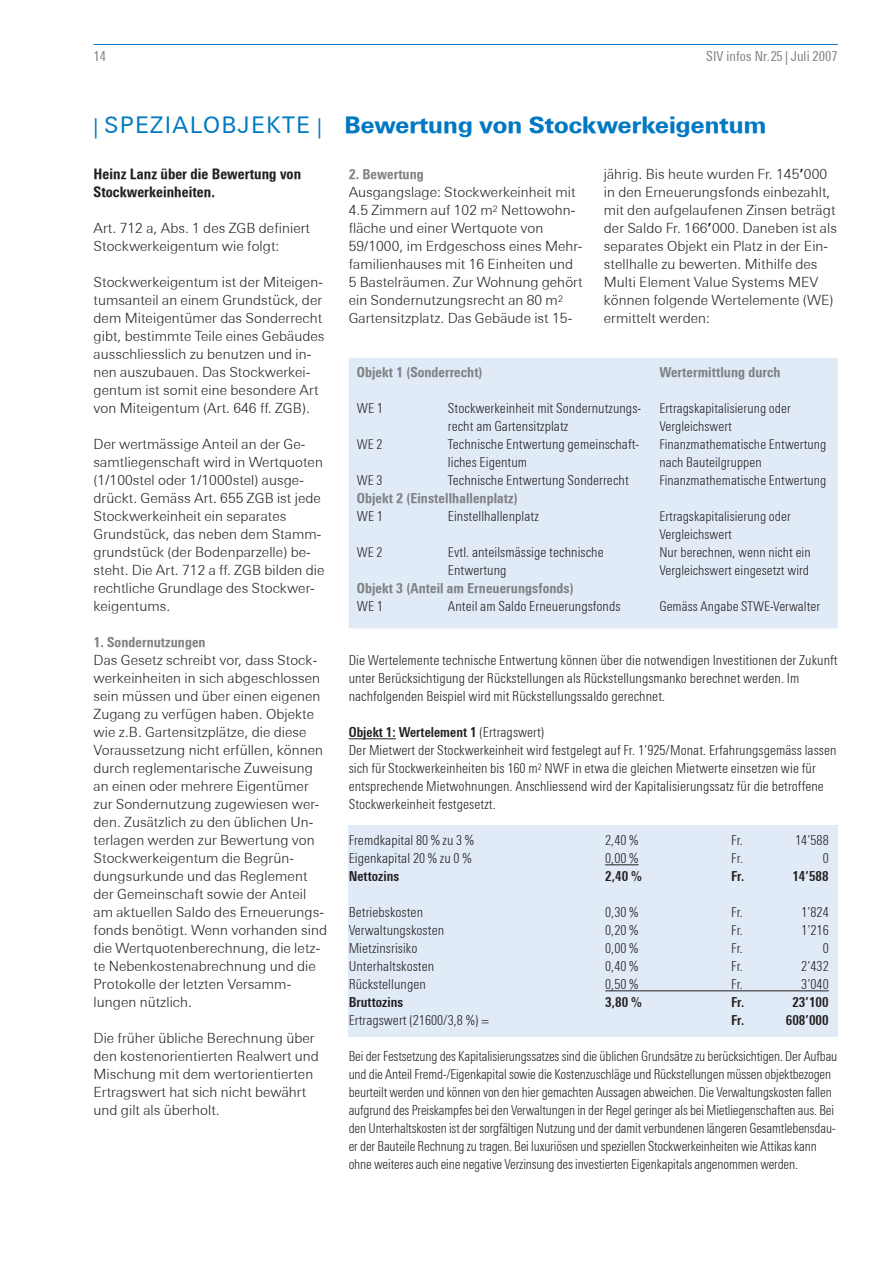
<style>
.page{position:relative;width:893px;height:1263px;background:#fff}
.page>*{position:absolute;margin:0;border:0;box-sizing:border-box;transform-origin:0 0}
.t1{font:800 22.5px "Linotype Univers Basic";letter-spacing:.005em;color:#0079c2}
.t2{font:22.5px "Linotype Univers Basic";letter-spacing:.06em;color:#0079c2}
.t3{font:800 condensed 14.55px/18px "Linotype Univers";letter-spacing:.005em;color:#231f20}
.t4{font:300 13.8px/18px "Linotype Univers Basic";letter-spacing:.005em;color:#231f20}
.t5{font:300 condensed 13.8px/18px "Linotype Univers";letter-spacing:.005em;color:#231f20}
.t6{font:300 condensed 13.8px/18px "Linotype Univers";letter-spacing:.005em;color:#231f20;scale:.95 1}
.t7{font:800 condensed 13.8px "Linotype Univers";letter-spacing:.005em;color:#808285}
.t8{font:700 condensed 13.8px "Linotype Univers";letter-spacing:.005em;color:#231f20}
.t9{font:condensed 13.8px "Linotype Univers";letter-spacing:.005em;color:#808285}
.t10{font:300 condensed 13.5px/18px "Linotype Univers";letter-spacing:.005em;color:#231f20}
.s1{font-style:italic;font-size:20.25px}
.s2{font-weight:400;font-style:italic;font-size:20.25px}
.s3{font-weight:700}
</style>
<div class="page">
<hr style="left:94px;top:44px;width:744px;height:1px;background:#0079c2">
<hr style="left:349px;top:738px;width:47px;height:1px;background:#231f20">
<div style="left:349px;top:358px;width:489px;height:270px;background:#e1ebf7"></div>
<div style="left:349px;top:825px;width:489px;height:211px;background:#e1ebf7"></div>
<hr style="left:605px;top:864px;width:34px;height:1px;background:#231f20">
<hr style="left:605px;top:990px;width:224px;height:1px;background:#231f20">
<p class="t9" style="left:94px;top:48px;width:14px">14</p>
<p class="t9" style="left:706px;top:48px;width:133px">SIV infos Nr. 25 | Juli 2007</p>
<h1 class="t2" style="left:94px;top:112px;width:86px"><span class="s1">|</span> SPEZIALO</h1>
<h1 class="t2" style="left:222px;top:112px;width:45px">BJEKTE</h1>
<h1 class="t1" style="left:317px;top:111px;width:451px"><span class="s2">|</span> Bewertung von Stockwerkeigentum</h1>
<p class="t3" style="left:94px;top:165px;width:209px">Heinz Lanz über die Bewertung von<br>Stockwerkeinheiten.</p>
<p class="t4" style="left:94px;top:219px;width:218px">Art. 712 a, Abs. 1 des ZGB definiert<br>Stockwerkeigentum wie folgt:</p>
<p class="t4" style="left:94px;top:273px;width:232px">Stockwerkeigentum ist der Miteigen&shy;tumsanteil an einem Grundstück, der dem Miteigentümer das Sonderrecht gibt, bestimmte Teile eines Gebäudes ausschliesslich zu benutzen und in&shy;nen auszubauen. Das Stockwerkei&shy;gentum ist somit eine besondere Art von Miteigentum (Art. 646 ff. ZGB).</p>
<p class="t4" style="left:94px;top:435px;width:232px">Der wertmässige Anteil an der Ge&shy;samtliegenschaft wird in Wertquoten (1/100stel oder 1/1000stel) ausge&shy;drückt. Gemäss Art. 655 ZGB ist jede Stockwerkeinheit ein separates Grundstück, das neben dem Stamm&shy;grundstück (der Bodenparzelle) be&shy;steht. Die Art. 712 a ff. ZGB bilden die rechtliche Grundlage des Stockwer&shy;keigentums.</p>
<p class="t7" style="left:94px;top:634px;width:114px">1. Sondernutzungen</p>
<p class="t4" style="left:94px;top:651px;width:235px">Das Gesetz schreibt vor, dass Stock&shy;werkeinheiten in sich abgeschlossen sein müssen und über einen eigenen Zugang zu verfügen haben. Objekte wie z.B. Gartensitzplätze, die diese Voraussetzung nicht erfüllen, können durch reglementarische Zuweisung an einen oder mehrere Eigentümer zur Sondernutzung zugewiesen wer&shy;den. Zusätzlich zu den üblichen Un&shy;terlagen werden zur Bewertung von Stockwerkeigentum die Begrün&shy;dungsurkunde und das Reglement der Gemeinschaft sowie der Anteil am aktuellen Saldo des Erneuerungs&shy;fonds benötigt. Wenn vorhanden sind die Wertquotenberechnung, die letz&shy;te Nebenkostenabrechnung und die Protokolle der letzten Versamm&shy;lungen nützlich.</p>
<p class="t4" style="left:94px;top:1029px;width:227px">Die früher übliche Berechnung über den kostenorientierten Realwert und Mischung mit dem wertorientierten Ertragswert hat sich nicht bewährt und gilt als überholt.</p>
<p class="t7" style="left:349px;top:166px;width:77px">2. Bewertung</p>
<p class="t4" style="left:349px;top:183px;width:235px">Ausgangslage: Stockwerkeinheit mit 4.5 Zimmern auf 102 m<sup>2</sup> Nettowohn&shy;fläche und einer Wertquote von 59/1000, im Erdgeschoss eines Mehr&shy;familienhauses mit 16 Einheiten und 5 Bastelräumen. Zur Wohnung gehört ein Sondernutzungsrecht an 80 m<sup>2<br></sup>Gartensitzplatz. Das Gebäude ist 15-</p>
<p class="t4" style="left:604px;top:165px;width:235px">jährig. Bis heute wurden Fr. 145<span class="s3">’</span>000 in den Erneuerungsfonds einbezahlt, mit den aufgelaufenen Zinsen beträgt der Saldo Fr. 166<span class="s3">’</span>000. Daneben ist als separates Objekt ein Platz in der Ein&shy;stellhalle zu bewerten. Mithilfe des Multi Element Value Systems MEV können folgende Wertelemente (WE) ermittelt werden:</p>
<p class="t7" style="left:357px;top:364px;width:127px">Objekt 1 (Sonderrecht)</p>
<p class="t7" style="left:659px;top:364px;width:123px">Wertermittlung durch</p>
<p class="t5" style="left:357px;top:399px;width:28px">WE 1</p>
<p class="t5" style="left:448px;top:399px;width:195px">Stockwerkeinheit mit Sondernutzungs&shy;recht am Gartensitzplatz</p>
<p class="t10" style="left:659px;top:399px;width:133px">Ertragskapitalisierung oder<br>Vergleichswert</p>
<p class="t10" style="left:357px;top:435px;width:27px">WE 2</p>
<p class="t5" style="left:448px;top:435px;width:193px">Technische Entwertung gemeinschaft&shy;liches Eigentum</p>
<p class="t10" style="left:659px;top:435px;width:168px">Finanzmathematische Entwertung nach Bauteilgruppen</p>
<p class="t10" style="left:357px;top:471px;width:27px">WE 3</p>
<p class="t5" style="left:448px;top:471px;width:182px">Technische Entwertung Sonderrecht</p>
<p class="t10" style="left:659px;top:471px;width:168px">Finanzmathematische Entwertung</p>
<p class="t7" style="left:357px;top:490px;width:162px">Objekt 2 (Einstellhallenplatz)</p>
<p class="t5" style="left:357px;top:507px;width:28px">WE 1</p>
<p class="t5" style="left:448px;top:507px;width:92px">Einstellhallenplatz</p>
<p class="t10" style="left:659px;top:507px;width:133px">Ertragskapitalisierung oder<br>Vergleichswert</p>
<p class="t10" style="left:357px;top:543px;width:27px">WE 2</p>
<p class="t5" style="left:448px;top:543px;width:157px">Evtl. anteilsmässige technische<br>Entwertung</p>
<p class="t10" style="left:659px;top:543px;width:153px">Nur berechnen, wenn nicht ein<br>Vergleichswert eingesetzt wird</p>
<p class="t7" style="left:357px;top:580px;width:218px">Objekt 3 (Anteil am Erneuerungsfonds)</p>
<p class="t5" style="left:357px;top:597px;width:28px">WE 1</p>
<p class="t5" style="left:448px;top:597px;width:174px">Anteil am Saldo Erneuerungsfonds</p>
<p class="t10" style="left:659px;top:597px;width:162px">Gemäss Angabe STWE-Verwalter</p>
<p class="t5" style="left:349px;top:651px;width:491px">Die Wertelemente technische Entwertung können über die notwendigen Investitionen der Zukunft unter Berücksichtigung der Rückstellungen als Rückstellungsmanko berechnet werden. Im nachfolgenden Beispiel wird mit Rückstellungssaldo gerechnet.</p>
<p class="t5" style="left:349px;top:723px;width:489px"><span class="s3">Objekt 1: Wertelement 1</span> (Ertragswert)<br>Der Mietwert der Stockwerkeinheit wird festgelegt auf Fr. 1’925/Monat. Erfahrungsgemäss lassen sich für Stockwerkeinheiten bis 160 m<sup>2</sup> NWF in etwa die gleichen Mietwerte einsetzen wie für entsprechende Mietwohnungen. Anschliessend wird der Kapitalisierungssatz für die betroffene Stockwerkeinheit festgesetzt.</p>
<p class="t5" style="left:349px;top:831px;width:127px">Fremdkapital 80 % zu 3 %</p>
<p class="t5" style="left:605px;top:831px;width:35px">2,40 %</p>
<p class="t5" style="left:731px;top:831px;width:13px">Fr.</p>
<p class="t5" style="left:795px;top:831px;width:35px">14’588</p>
<p class="t5" style="left:349px;top:849px;width:125px">Eigenkapital 20 % zu 0 %</p>
<p class="t5" style="left:605px;top:849px;width:35px">0,00 %</p>
<p class="t5" style="left:731px;top:849px;width:13px">Fr.</p>
<p class="t5" style="left:823px;top:849px;width:8px">0</p>
<p class="t8" style="left:349px;top:868px;width:52px">Nettozins</p>
<p class="t8" style="left:605px;top:868px;width:38px">2,40 %</p>
<p class="t8" style="left:731px;top:868px;width:15px">Fr.</p>
<p class="t8" style="left:792px;top:868px;width:38px">14’588</p>
<p class="t5" style="left:349px;top:903px;width:76px">Betriebskosten</p>
<p class="t5" style="left:605px;top:903px;width:35px">0,30 %</p>
<p class="t5" style="left:731px;top:903px;width:13px">Fr.</p>
<p class="t5" style="left:801px;top:903px;width:29px">1’824</p>
<p class="t5" style="left:349px;top:921px;width:97px">Verwaltungskosten</p>
<p class="t5" style="left:605px;top:921px;width:35px">0,20 %</p>
<p class="t5" style="left:731px;top:921px;width:13px">Fr.</p>
<p class="t5" style="left:801px;top:921px;width:29px">1’216</p>
<p class="t5" style="left:349px;top:939px;width:70px">Mietzinsrisiko</p>
<p class="t5" style="left:605px;top:939px;width:35px">0,00 %</p>
<p class="t5" style="left:731px;top:939px;width:13px">Fr.</p>
<p class="t5" style="left:823px;top:939px;width:8px">0</p>
<p class="t5" style="left:349px;top:957px;width:87px">Unterhaltskosten</p>
<p class="t5" style="left:605px;top:957px;width:35px">0,40 %</p>
<p class="t5" style="left:731px;top:957px;width:13px">Fr.</p>
<p class="t5" style="left:801px;top:957px;width:29px">2’432</p>
<p class="t5" style="left:349px;top:975px;width:79px">Rückstellungen</p>
<p class="t5" style="left:605px;top:975px;width:35px">0,50 %</p>
<p class="t5" style="left:731px;top:975px;width:13px">Fr.</p>
<p class="t5" style="left:801px;top:975px;width:29px">3’040</p>
<p class="t8" style="left:349px;top:994px;width:56px">Bruttozins</p>
<p class="t8" style="left:605px;top:994px;width:38px">3,80 %</p>
<p class="t8" style="left:731px;top:994px;width:15px">Fr.</p>
<p class="t8" style="left:792px;top:994px;width:38px">23’100</p>
<p class="t5" style="left:349px;top:1011px;width:142px">Ertragswert (21600/3,8 %) =</p>
<p class="t8" style="left:731px;top:1012px;width:15px">Fr.</p>
<p class="t8" style="left:786px;top:1012px;width:44px">608’000</p>
<p class="t6" style="left:349px;top:1047px;width:516px">Bei der Festsetzung des Kapitalisierungssatzes sind die üblichen Grundsätze zu berücksichtigen. Der Aufbau und die Anteil Fremd-/Eigenkapital sowie die Kostenzuschläge und Rückstellungen müssen objektbezogen beurteilt werden und können von den hier gemachten Aussagen abweichen. Die Verwaltungskosten fallen aufgrund des Preiskampfes bei den Verwaltungen in der Regel geringer als bei Mietliegenschaften aus. Bei den Unterhaltskosten ist der sorgfältigen Nutzung und der damit verbundenen längeren Gesamtlebensdau&shy;er der Bauteile Rechnung zu tragen. Bei luxuriösen und speziellen Stockwerkeinheiten wie Attikas kann ohne weiteres auch eine negative Verzinsung des investierten Eigenkapitals angenommen werden.</p>
</div>
